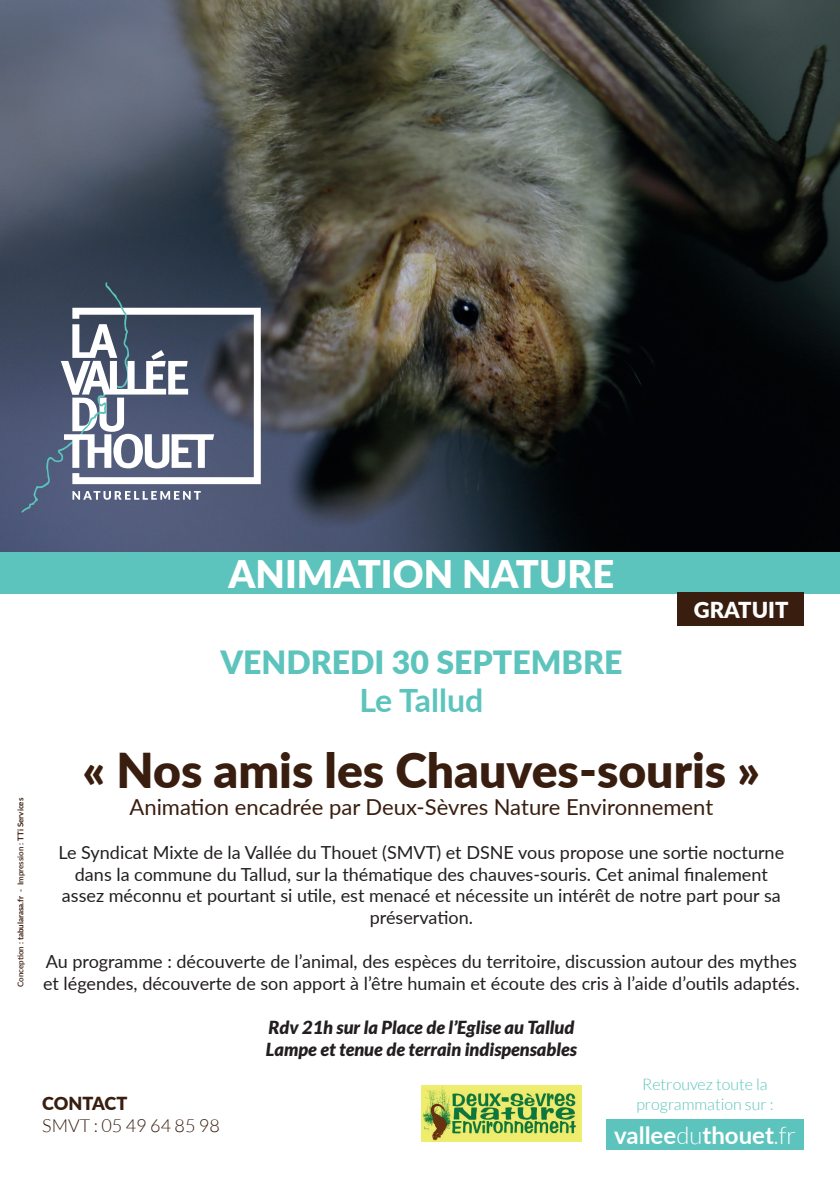
<style>
.page{position:relative;width:840px;height:1191px;background:#fff}
.page>*{position:absolute;margin:0;border:0;box-sizing:border-box;transform-origin:0 0}
.Nom_animation{font:900 48px "Lato";color:#391e10}
.t1{font:900 38px "Lato";color:#fff}
.Date{font:900 32px "Lato";color:#5cc4bc}
.Lieu{font:700 32px "Lato";color:#5cc4bc}
.t2{font:700 24px "Lato";color:#fff}
.Description{font:22px "Lato";color:#391e10}
.t3{font:900 22px "Lato";color:#fff}
.Détails{font:18px/21.6px "Lato";color:#231f20;text-align:center}
.Détails-2{font:italic 900 18px/21.6px "Lato";color:#231f20}
.t4{font:300 18px "Lato";color:#391e10}
.t5{font:900 18px "Lato";letter-spacing:-.01em;color:#391e10}
.t6{font:300 16px/19.2px "Lato";color:#5cc4bc;text-align:center}
.t7{font:700 8px "Lato";color:#391e10}
.s1{font-weight:600}
.s2{font-weight:300}
</style>
<div class="page">
<img style="left:0;top:0;width:839px;height:553px">
<div style="left:0;top:553px;width:839px;height:41px;background:#5cc4bc"></div>
<svg style="left:21px;top:282px;width:240px;height:231px"></svg>
<div style="left:677px;top:592px;width:126px;height:34px;background:#391e10"></div>
<div style="left:605px;top:1119px;width:198px;height:30px;background:#5cc4bc"></div>
<img style="left:421px;top:1085px;width:160px;height:56px">
<p class="t7" style="left:15px;top:987px;width:191px;rotate:-90deg"><span class="s1">Conception :</span> tabularasa.fr - <span class="s1">Impression :</span> TTi Services</p>
<p class="t1" style="left:228px;top:545px;width:387px">ANIMATION NATURE</p>
<p class="Date" style="left:220px;top:638px;width:403px">VENDREDI 30 SEPTEMBRE</p>
<p class="Lieu" style="left:359px;top:677px;width:125px">Le Tallud</p>
<p class="t3" style="left:693px;top:593px;width:96px">GRATUIT</p>
<p class="Nom_animation" style="left:82px;top:734px;width:679px">« Nos amis les Chauves-souris »</p>
<p class="Description" style="left:129px;top:791px;width:585px">Animation encadrée par Deux-Sèvres Nature Environnement</p>
<p class="Détails" style="left:59px;top:841px;width:726px">Le Syndicat Mixte de la Vallée du Thouet (SMVT) et DSNE vous propose une sortie nocturne dans la commune du Tallud, sur la thématique des chauves-souris. Cet animal finalement assez méconnu et pourtant si utile, est menacé et nécessite un intérêt de notre part pour sa préservation.</p>
<p class="Détails" style="left:43px;top:950px;width:757px;text-align:left">Au programme : découverte de l’animal, des espèces du territoire, discussion autour des mythes et légendes, découverte de son apport à l’être humain et écoute des cris à l’aide d’outils adaptés.</p>
<p class="Détails-2" style="left:266px;top:1016px;width:312px">Rdv 21h sur la Place de l’Eglise au Tallud<br>Lampe et tenue de terrain indispensables</p>
<p class="t5" style="left:42px;top:1090px;width:86px">CONTACT</p>
<p class="t4" style="left:42px;top:1115px;width:179px">SMVT : 05 49 64 85 98</p>
<p class="t6" style="left:636px;top:1075px;width:139px">Retrouvez toute la programmation sur :</p>
<p class="t2" style="left:613px;top:1117px;width:183px">vallee<span class="s2">du</span>thouet<span class="s2">.fr</span></p>
</div>
